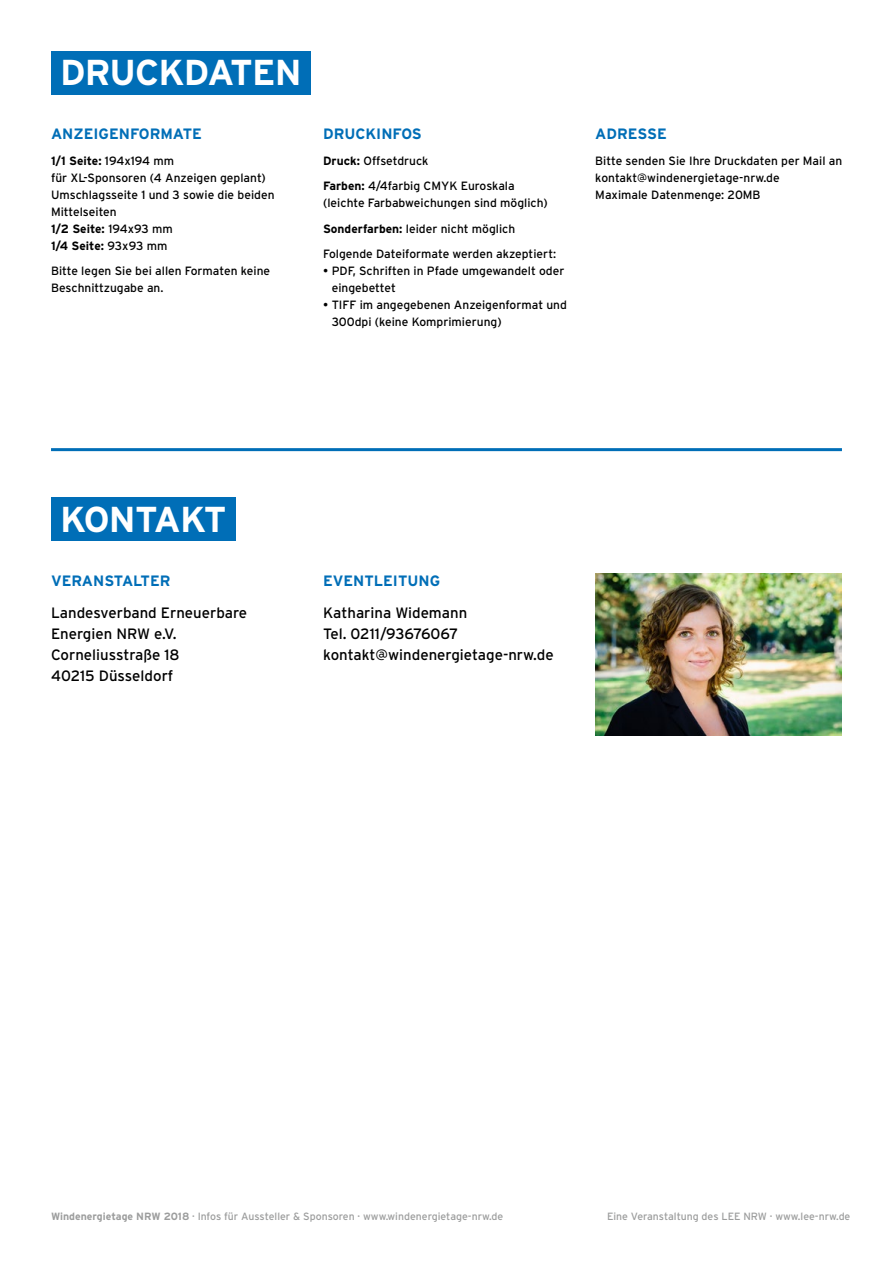
<style>
.page{position:relative;width:893px;height:1263px;background:#fff}
.page>*{position:absolute;margin:0;border:0;box-sizing:border-box;transform-origin:0 0}
.t1{font:700 36px "Interstate";letter-spacing:-.02em;color:#fff}
.t2{font:700 36px "Interstate";letter-spacing:-.04em;color:#fff}
.t3{font:15px/21.3px "Interstate";color:#000}
.t4{font:700 15px "Interstate";color:#006eb7}
.t5{font:12px/17px "Interstate";color:#000}
.t6{font:10.5px "Interstate";color:#9c9d9d}
.s1{font-weight:700}
</style>
<div class="page">
<img style="left:595px;top:574px;width:247px;height:161px">
<hr style="left:51px;top:448px;width:791px;height:3px;background:#006eb7">
<div style="left:51px;top:51px;width:260px;height:43px;background:#006eb7"></div>
<div style="left:51px;top:497px;width:185px;height:44px;background:#006eb7"></div>
<h1 class="t1" style="left:60px;top:51px;width:243px">DRUCKDATEN</h1>
<p class="t4" style="left:51px;top:125px;width:152px">ANZEIGENFORMATE</p>
<p class="t5" style="left:51px;top:152px;width:225px"><span class="s1">1/1 Seite:</span> 194x194 mm<br>für XL-Sponsoren (4 Anzeigen geplant)<br>Umschlagsseite 1 und 3 sowie die beiden<br>Mittelseiten<br><span class="s1">1/2 Seite:</span> 194x93 mm<br><span class="s1">1/4 Seite:</span> 93x93 mm</p>
<p class="t5" style="left:51px;top:262px;width:221px">Bitte legen Sie bei allen Formaten keine<br>Beschnittzugabe an.</p>
<p class="t4" style="left:323px;top:125px;width:100px">DRUCKINFOS</p>
<p class="t5" style="left:323px;top:148px;width:193px;line-height:25.5px"><span class="s1">Druck:</span> Offsetdruck<br><span class="s1">Farben:</span> 4/4farbig CMYK Euroskala</p>
<p class="t5" style="left:323px;top:190px;width:235px;line-height:25.5px">(leichte Farbabweichungen sind möglich)<br><span class="s1">Sonderfarben:</span> leider nicht möglich<br>Folgende Dateiformate werden akzeptiert:</p>
<p class="t5" style="left:332px;top:262px;width:234px;text-indent:-9px">• PDF, Schriften in Pfade umgewandelt oder eingebettet</p>
<p class="t5" style="left:332px;top:296px;width:237px;text-indent:-9px">• TIFF im angegebenen Anzeigenformat und<br>300dpi (keine Komprimierung)</p>
<p class="t4" style="left:595px;top:125px;width:73px">ADRESSE</p>
<p class="t5" style="left:595px;top:152px;width:248px">Bitte senden Sie Ihre Druckdaten per Mail an kontakt@windenergietage-nrw.de<br>Maximale Datenmenge: 20MB</p>
<h1 class="t2" style="left:60px;top:497px;width:168px">KONTAKT</h1>
<p class="t4" style="left:51px;top:571px;width:121px">VERANSTALTER</p>
<p class="t3" style="left:51px;top:601px;width:198px">Landesverband Erneuerbare<br>Energien NRW e.V.<br>Corneliusstraße 18<br>40215 Düsseldorf</p>
<p class="t4" style="left:323px;top:571px;width:119px">EVENTLEITUNG</p>
<p class="t3" style="left:323px;top:601px;width:232px">Katharina Widemann<br>Tel. 0211/93676067 kontakt@windenergietage-nrw.de</p>
<p class="t6" style="left:51px;top:1210px;width:454px"><span class="s1">Windenergietage NRW 2018</span> · Infos für Aussteller &amp; Sponsoren · www.windenergietage-nrw.de</p>
<p class="t6" style="left:607px;top:1210px;width:245px">Eine Veranstaltung des LEE NRW · www.lee-nrw.de</p>
</div>
